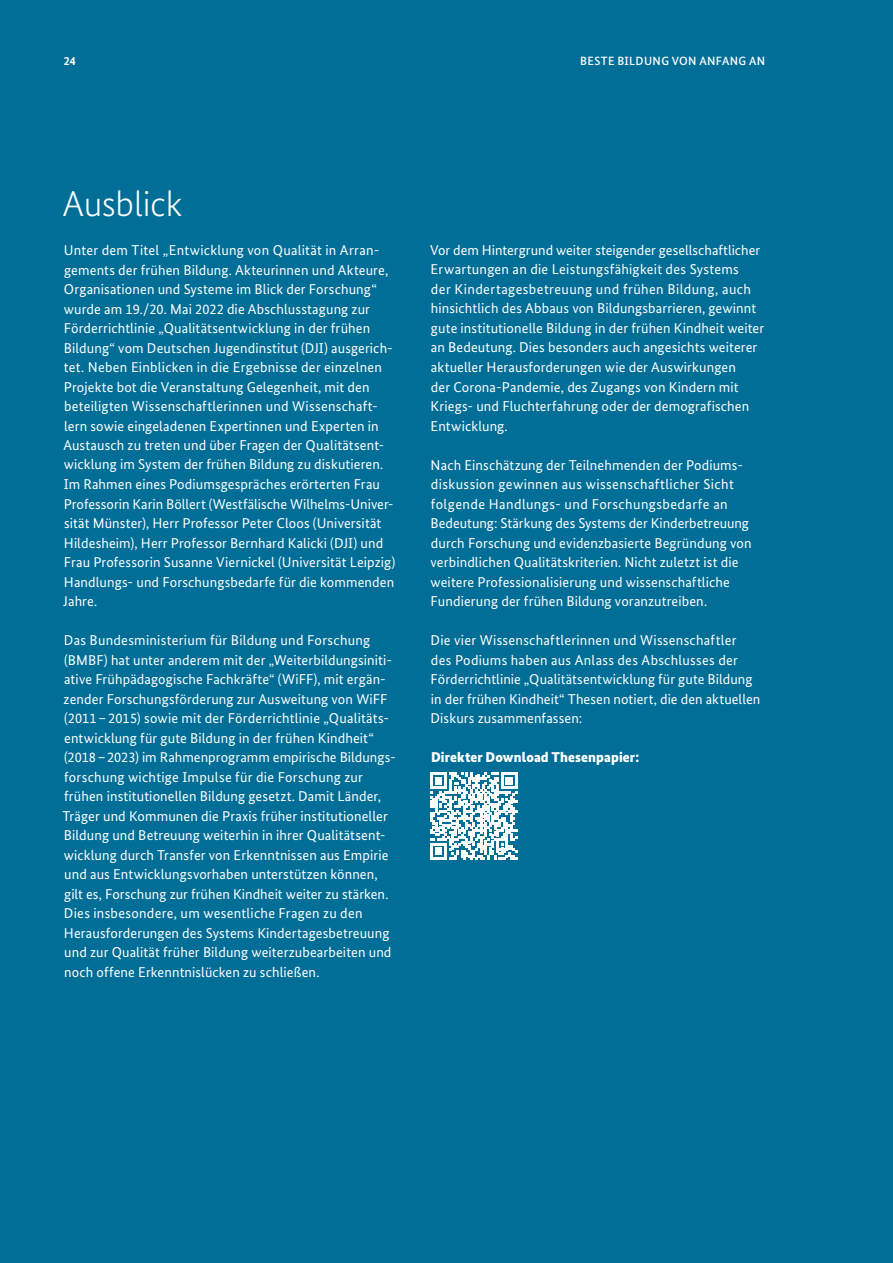
<style>
.page{position:relative;width:893px;height:1263px;background:#006e97}
.page>*{position:absolute;margin:0;border:0;box-sizing:border-box;transform-origin:0 0}
.t1{font:300 36px "Bundes Sans";letter-spacing:-.01em;color:#fff}
.t2{font:14.25px/19.5px "Bundes Sans";letter-spacing:.01em;color:#fff}
.t3{font:900 14.25px "Bundes Sans";letter-spacing:.01em;color:#fff}
.t4{font:500 12px "Bundes Sans";letter-spacing:.03em;color:#fff}
.t5{font:700 12px "Bundes Sans";color:#fff}
</style>
<div class="page">
<svg style="left:430px;top:772px;width:87px;height:88px"></svg>
<p class="t5" style="left:64px;top:53px;width:14px">24</p>
<p class="t4" style="left:580px;top:53px;width:187px">BESTE BILDUNG VON ANFANG AN</p>
<h1 class="t1" style="left:63px;top:184px;width:121px">Ausblick</h1>
<p class="t2" style="left:63px;top:240px;width:334px">Unter dem Titel „Entwicklung von Qualität in Arran&shy;gements der frühen Bildung. Akteurinnen und Akteure, Organisationen und Systeme im Blick der Forschung“ wurde am 19./20. Mai 2022 die Abschlusstagung zur Förderrichtlinie „Qualitätsentwicklung in der frühen Bildung“ vom Deutschen Jugendinstitut (DJI) ausgerich&shy;tet. Neben Einblicken in die Ergebnisse der einzelnen Projekte bot die Veranstaltung Gelegenheit, mit den beteiligten Wissenschaftlerinnen und Wissenschaft&shy;lern sowie eingeladenen Expertinnen und Experten in Austausch zu treten und über Fragen der Qualitätsent&shy;wicklung im System der frühen Bildung zu diskutieren.<br>Im Rahmen eines Podiumsgespräches erörterten Frau Professorin Karin Böllert (Westfälische Wilhelms-Univer&shy;sität Münster), Herr Professor Peter Cloos (Universität Hildesheim), Herr Professor Bernhard Kalicki (DJI) und Frau Professorin Susanne Viernickel (Universität Leipzig)<br>Handlungs- und Forschungsbedarfe für die kommenden Jahre.</p>
<p class="t2" style="left:62px;top:630px;width:335px">Das Bundesministerium für Bildung und Forschung (BMBF) hat unter anderem mit der „Weiterbildungsiniti&shy;ative Frühpädagogische Fachkräfte“ (WiFF), mit ergän&shy;zender Forschungsförderung zur Ausweitung von WiFF (2011–2015) sowie mit der Förderrichtlinie „Qualitäts&shy;entwicklung für gute Bildung in der frühen Kindheit“ (2018–2023) im Rahmenprogramm empirische Bildungs&shy;forschung wichtige Impulse für die Forschung zur frühen institutionellen Bildung gesetzt. Damit Länder, Träger und Kommunen die Praxis früher institutioneller Bildung und Betreuung weiterhin in ihrer Qualitätsent&shy;wicklung durch Transfer von Erkenntnissen aus Empirie und aus Entwicklungsvorhaben unterstützen können, gilt es, Forschung zur frühen Kindheit weiter zu stärken.<br>Dies insbesondere, um wesentliche Fragen zu den Herausforderungen des Systems Kindertagesbetreuung und zur Qualität früher Bildung weiterzubearbeiten und noch offene Erkenntnislücken zu schließen.</p>
<p class="t2" style="left:430px;top:240px;width:336px">Vor dem Hintergrund weiter steigender gesellschaftlicher Erwartungen an die Leistungsfähigkeit des Systems<br>der Kindertagesbetreuung und frühen Bildung, auch hinsichtlich des Abbaus von Bildungsbarrieren, gewinnt gute institutionelle Bildung in der frühen Kindheit weiter an Bedeutung. Dies besonders auch angesichts weiterer aktueller Herausforderungen wie der Auswirkungen<br>der Corona-Pandemie, des Zugangs von Kindern mit Kriegs- und Fluchterfahrung oder der demografischen Entwicklung.</p>
<p class="t2" style="left:431px;top:455px;width:323px">Nach Einschätzung der Teilnehmenden der Podiums&shy;diskussion gewinnen aus wissenschaftlicher Sicht folgende Handlungs- und Forschungsbedarfe an Bedeutung: Stärkung des Systems der Kinderbetreuung durch Forschung und evidenzbasierte Begründung von verbindlichen Qualitätskriterien. Nicht zuletzt ist die weitere Professionalisierung und wissenschaftliche Fundierung der frühen Bildung voranzutreiben.</p>
<p class="t2" style="left:431px;top:630px;width:331px">Die vier Wissenschaftlerinnen und Wissenschaftler des Podiums haben aus Anlass des Abschlusses der Förderrichtlinie „Qualitätsentwicklung für gute Bildung in der frühen Kindheit“ Thesen notiert, die den aktuellen Diskurs zusammenfassen:</p>
<h2 class="t3" style="left:431px;top:749px;width:210px">Direkter Download Thesenpapier:</h2>
</div>
